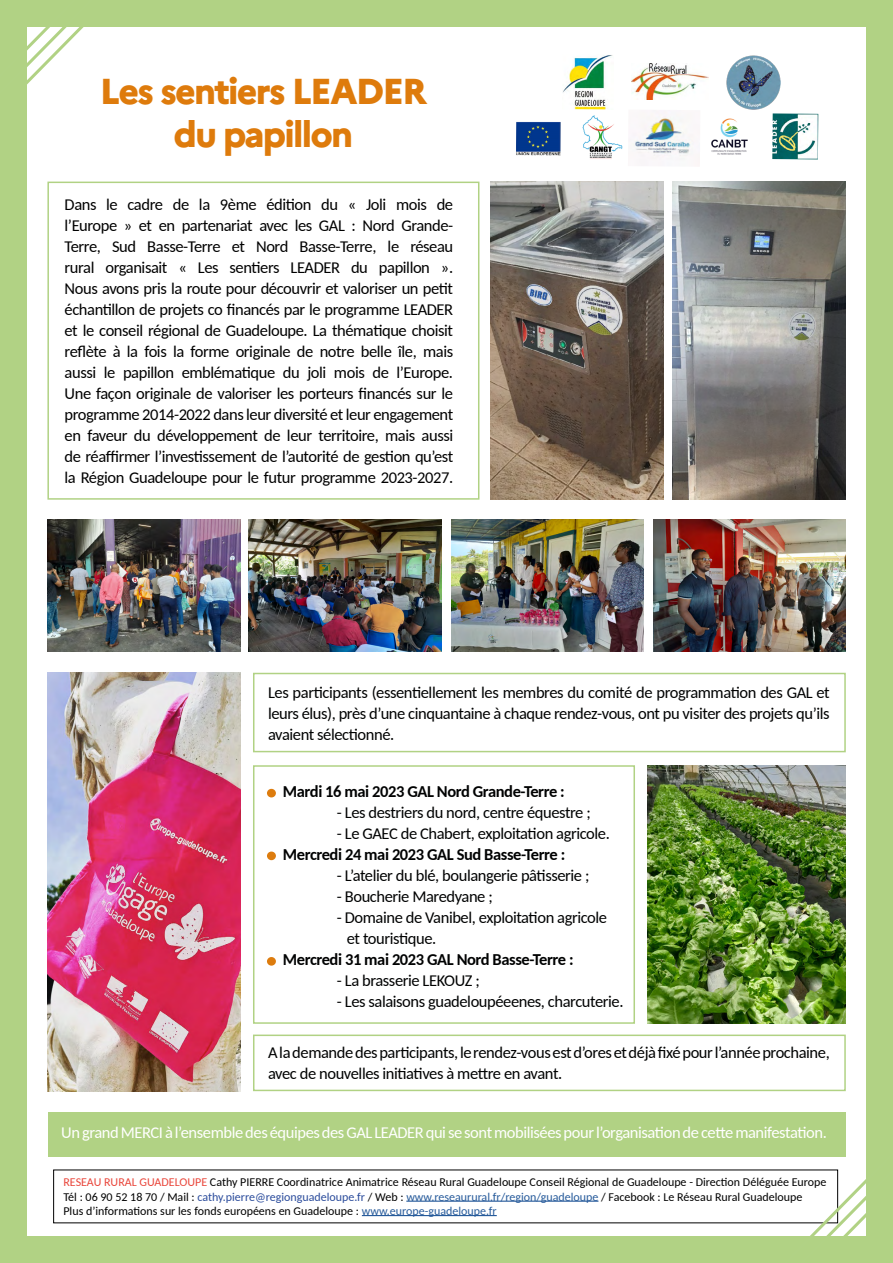
<style>
.page{position:relative;width:893px;height:1263px;background:#b1d284}
.page>*{position:absolute;margin:0;border:0;box-sizing:border-box;transform-origin:0 0}
.t1{font:800 36px/43.2px "Marianne";letter-spacing:-.05em;color:#de7b0c;text-align:center}
.t2{font:16.5px/21px "Carlito";letter-spacing:-.025em;color:#000;text-align:justify}
.t3{font:16.5px/21px "Carlito";letter-spacing:-.025em;color:#010202}
.t4{font:700 16.5px "Carlito";letter-spacing:-.025em;color:#010202}
.t5{font:16.5px "Carlito";letter-spacing:-.025em;color:#fff}
.t6{font:12px/14.4px "Carlito";color:#000}
.s1{color:#e9463b}
.s2{color:#2b4c9c}
.s3{color:#275b9b}
</style>
<div class="page">
<div style="left:27px;top:27px;width:839px;height:1209px;background:#fff"></div>
<div style="left:47px;top:182px;width:432px;height:318px;border:2px solid #b1d284"></div>
<div style="left:253px;top:673px;width:593px;height:79px;border:2px solid #b1d284"></div>
<hr style="left:406px;top:1200px;width:192px;height:2px;background:#275b9b">
<hr style="left:362px;top:1215px;width:135px;height:1px;background:#275b9b">
<img style="left:726px;top:56px;width:54px;height:54px">
<div style="left:267px;top:789px;width:9px;height:8px;background:#dd7c0e;border-radius:50%"></div>
<svg style="left:27px;top:27px;width:57px;height:58px"></svg>
<div style="left:267px;top:957px;width:9px;height:9px;background:#dd7c0e;border-radius:50%"></div>
<div style="left:267px;top:851px;width:9px;height:9px;background:#dd7c0e;border-radius:50%"></div>
<img style="left:490px;top:182px;width:173px;height:318px">
<img style="left:673px;top:182px;width:173px;height:318px">
<img style="left:47px;top:519px;width:193px;height:132px">
<img style="left:249px;top:519px;width:192px;height:132px">
<img style="left:647px;top:765px;width:199px;height:259px">
<img style="left:47px;top:673px;width:193px;height:418px">
<img style="left:451px;top:519px;width:193px;height:132px">
<img style="left:653px;top:519px;width:193px;height:132px">
<div style="left:253px;top:765px;width:382px;height:259px;border:2px solid #b1d284"></div>
<div style="left:253px;top:1034px;width:593px;height:57px;border:2px solid #b1d284"></div>
<div style="left:48px;top:1112px;width:798px;height:44px;background:#b1d284"></div>
<img style="left:562px;top:55px;width:51px;height:55px">
<img style="left:631px;top:64px;width:77px;height:36px">
<img style="left:516px;top:122px;width:45px;height:33px">
<img style="left:582px;top:115px;width:41px;height:44px">
<img style="left:633px;top:110px;width:60px;height:47px">
<img style="left:711px;top:118px;width:37px;height:37px">
<img style="left:772px;top:113px;width:46px;height:46px">
<svg style="left:735px;top:1156px;width:131px;height:80px"></svg>
<h1 class="t1" style="left:100px;top:69px;width:328px">Les sentiers LEADER du papillon</h1>
<p class="t2" style="left:65px;top:193px;width:390px">Dans le cadre de la 9ème édition du « Joli mois de l’Europe » et en partenariat avec les GAL : Nord Grande-Terre, Sud Basse-Terre et Nord Basse-Terre, le réseau rural organisait « Les sentiers LEADER du papillon ».<br>Nous avons pris la route pour découvrir et valoriser un petit échantillon de projets co financés par le programme LEADER et le conseil régional de Guadeloupe. La thématique choisit reflète à la fois la forme originale de notre belle île, mais aussi le papillon emblématique du joli mois de l’Europe.<br>Une façon originale de valoriser les porteurs financés sur le programme 2014-2022 dans leur diversité et leur engagement en faveur du développement de leur territoire, mais aussi de réaffirmer l’investissement de l’autorité de gestion qu’est la Région Guadeloupe pour le futur programme 2023-2027.</p>
<p class="t3" style="left:268px;top:681px;width:563px;text-align:justify">Les participants (essentiellement les membres du comité de programmation des GAL et leurs élus), près d’une cinquantaine à chaque rendez-vous, ont pu visiter des projets qu’ils avaient sélectionné.</p>
<p class="t4" style="left:283px;top:780px;width:283px">Mardi 16 mai 2023 GAL Nord Grande-Terre :</p>
<p class="t3" style="left:337px;top:801px;width:255px">- Les destriers du nord, centre équestre ;</p>
<p class="t3" style="left:337px;top:822px;width:274px">- Le GAEC de Chabert, exploitation agricole.</p>
<p class="t4" style="left:283px;top:843px;width:284px">Mercredi 24 mai 2023 GAL Sud Basse-Terre :</p>
<p class="t3" style="left:337px;top:864px;width:254px">- L’atelier du blé, boulangerie pâtisserie ;</p>
<p class="t3" style="left:337px;top:885px;width:157px">- Boucherie Maredyane ;</p>
<p class="t3" style="left:347px;top:906px;width:262px;text-indent:-10px">- Domaine de Vanibel, exploitation agricole et touristique.</p>
<p class="t4" style="left:283px;top:948px;width:292px">Mercredi 31 mai 2023 GAL Nord Basse-Terre :</p>
<p class="t3" style="left:337px;top:969px;width:144px">- La brasserie LEKOUZ ;</p>
<p class="t3" style="left:337px;top:990px;width:288px">- Les salaisons guadeloupéeenes, charcuterie.</p>
<p class="t3" style="left:268px;top:1041px;width:563px">A la demande des participants, le rendez-vous est d’ores et déjà fixé pour l’année prochaine, avec de nouvelles initiatives à mettre en avant.</p>
<p class="t5" style="left:61px;top:1121px;width:767px">Un grand MERCI à l’ensemble des équipes des GAL LEADER qui se sont mobilisées pour l’organisation de cette manifestation.</p>
<p class="t6" style="left:63px;top:1174px;width:764px"><span class="s1">RESEAU RURAL GUADELOUPE</span> Cathy PIERRE Coordinatrice Animatrice Réseau Rural Guadeloupe Conseil Régional de Guadeloupe - Direction Déléguée Europe<br>Tél : 06 90 52 18 70 / Mail : <span class="s2">cathy.pierre@regionguadeloupe.fr</span> / Web : <span class="s3">www.reseaurural.fr/region/guadeloupe</span> / Facebook : Le Réseau Rural Guadeloupe<br>Plus d’informations sur les fonds européens en Guadeloupe : <span class="s3">www.europe-guadeloupe.fr</span></p>
</div>
